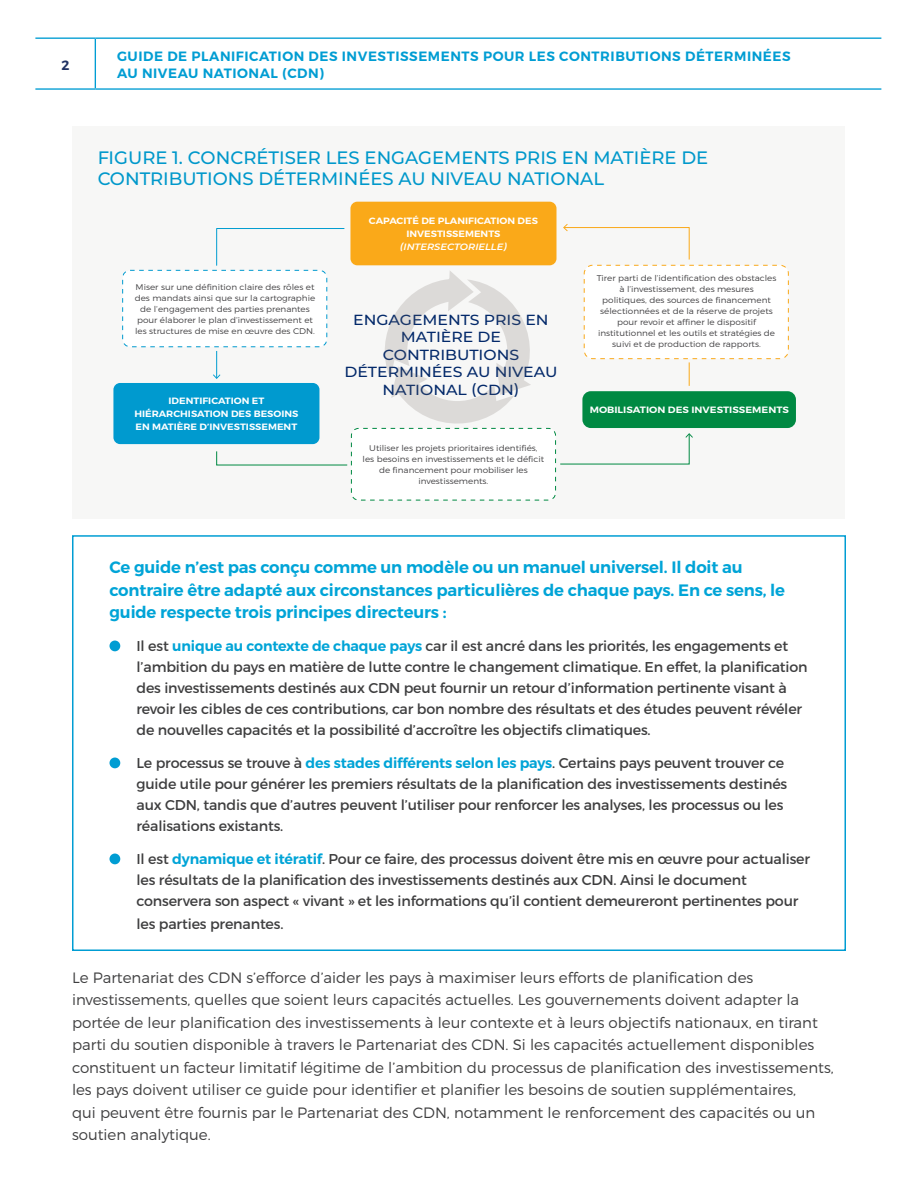
<style>
.page{position:relative;width:918px;height:1188px;background:#fff}
.page>*{position:absolute;margin:0;border:0;box-sizing:border-box;transform-origin:0 0}
.t1{font:500 18px/21.6px "Montserrat";color:#009dd3}
.t2{font:600 16.5px/22.5px "Montserrat";letter-spacing:-.01em;color:#00a4d7}
.t3{font:300 15px/22.5px "Montserrat";color:#3e3e3f}
.t4{font:500 14.7px/17.5px "Montserrat";color:#03296a;text-align:center;scale:1.07 1}
.t5{font:14.25px/21px "Montserrat";letter-spacing:-.01em;color:#3e3e3f}
.t6{font:600 13.5px/16.5px "Montserrat";letter-spacing:.04em;color:#009dd3}
.t7{font:600 13.5px "Montserrat";color:#203264}
.t8{font:600 9.15px/12.8px "Montserrat";color:#fff;text-align:center;scale:1.07 1}
.t9{font:600 9.15px "Montserrat";color:#fff;scale:1.11 1}
.t10{font:300 8.25px/10.9px "Montserrat";color:#414042;text-align:center;scale:1.07 1}
.s1{font-style:italic}
.s2{font-weight:600;color:#00a4d7}
</style>
<div class="page">
<hr style="left:35px;top:38px;width:60px;height:1px;background:#009dd3">
<hr style="left:95px;top:38px;width:786px;height:1px;background:#009dd3">
<hr style="left:95px;top:39px;width:1px;height:49px;background:#009dd3">
<hr style="left:35px;top:88px;width:60px;height:2px;background:#009dd3">
<hr style="left:95px;top:88px;width:786px;height:2px;background:#009dd3">
<div style="left:109px;top:641px;width:11px;height:10px;background:#009dd3;border-radius:50%"></div>
<div style="left:109px;top:758px;width:11px;height:10px;background:#009dd3;border-radius:50%"></div>
<div style="left:109px;top:854px;width:11px;height:10px;background:#009dd3;border-radius:50%"></div>
<div style="left:72px;top:535px;width:774px;height:416px;border:2px solid #009dd3"></div>
<div style="left:72px;top:126px;width:772px;height:393px;background:#f7f7f6"></div>
<div style="left:350px;top:202px;width:207px;height:63px;background:#faa919;border-radius:7px"></div>
<div style="left:123px;top:270px;width:204px;height:77px;background:#fff;border-radius:7px"></div>
<div style="left:122px;top:270px;width:205px;height:77px;border:1px dashed #009acf;border-radius:7px"></div>
<div style="left:351px;top:428px;width:205px;height:72px;background:#fff;border-radius:7px"></div>
<div style="left:351px;top:428px;width:205px;height:73px;border:1px dashed #008942;border-radius:7px"></div>
<div style="left:584px;top:265px;width:204px;height:94px;background:#fff;border-radius:8px"></div>
<div style="left:584px;top:265px;width:205px;height:94px;border:1px dashed #faa919;border-radius:8px"></div>
<div style="left:582px;top:391px;width:214px;height:37px;background:#008942;border-radius:8px"></div>
<div style="left:113px;top:383px;width:206px;height:61px;background:#009acf;border-radius:7px"></div>
<svg style="left:560px;top:433px;width:133px;height:32px"></svg>
<svg style="left:689px;top:362px;width:1px;height:24px"></svg>
<svg style="left:563px;top:224px;width:127px;height:36px"></svg>
<svg style="left:216px;top:451px;width:132px;height:15px"></svg>
<svg style="left:213px;top:351px;width:7px;height:28px"></svg>
<svg style="left:216px;top:228px;width:129px;height:38px"></svg>
<svg style="left:385px;top:271px;width:146px;height:153px"></svg>
<p class="t7" style="left:61px;top:57px;width:10px">2</p>
<p class="t6" style="left:117px;top:48px;width:675px">GUIDE DE PLANIFICATION DES INVESTISSEMENTS POUR LES CONTRIBUTIONS DÉTERMINÉES<br>AU NIVEAU NATIONAL (CDN)</p>
<p class="t1" style="left:97px;top:146px;width:613px">FIGURE 1. CONCRÉTISER LES ENGAGEMENTS PRIS EN MATIÈRE DE<br>CONTRIBUTIONS DÉTERMINÉES AU NIVEAU NATIONAL</p>
<p class="t10" style="left:135px;top:281px;width:170px">Miser sur une définition claire des rôles et des mandats ainsi que sur la cartographie de l’engagement des parties prenantes pour élaborer le plan d’investissement et les structures de mise en œuvre des CDN.</p>
<p class="t8" style="left:134px;top:395px;width:155px">IDENTIFICATION ET<br>HIÉRARCHISATION DES BESOINS<br>EN MATIÈRE D’INVESTISSEMENT</p>
<p class="t8" style="left:369px;top:215px;width:159px">CAPACITÉ DE PLANIFICATION DES<br>INVESTISSEMENTS <span class="s1">(INTERSECTORIELLE)</span></p>
<p class="t4" style="left:344px;top:310px;width:201px">ENGAGEMENTS PRIS EN<br>MATIÈRE DE<br>CONTRIBUTIONS<br>DÉTERMINÉES AU NIVEAU<br>NATIONAL (CDN)</p>
<p class="t10" style="left:363px;top:442px;width:171px">Utiliser les projets prioritaires identifiés, les besoins en investissements et le déficit de financement pour mobiliser les investissements.</p>
<p class="t10" style="left:597px;top:272px;width:170px">Tirer parti de l’identification des obstacles à l’investissement, des mesures politiques, des sources de financement sélectionnées et de la réserve de projets pour revoir et affiner le dispositif institutionnel et les outils et stratégies de suivi et de production de rapports.</p>
<p class="t9" style="left:590px;top:405px;width:181px">MOBILISATION DES INVESTISSEMENTS</p>
<p class="t2" style="left:110px;top:556px;width:677px">Ce guide n’est pas conçu comme un modèle ou un manuel universel. Il doit au contraire être adapté aux circonstances particulières de chaque pays. En ce sens, le guide respecte trois principes directeurs :</p>
<p class="t5" style="left:136px;top:636px;width:673px">Il est <span class="s2">unique au contexte de chaque pays</span> car il est ancré dans les priorités, les engagements et l’ambition du pays en matière de lutte contre le changement climatique. En effet, la planification des investissements destinés aux CDN peut fournir un retour d’information pertinente visant à revoir les cibles de ces contributions, car bon nombre des résultats et des études peuvent révéler de nouvelles capacités et la possibilité d’accroître les objectifs climatiques.</p>
<p class="t5" style="left:136px;top:753px;width:652px">Le processus se trouve à <span class="s2">des stades différents selon les pays</span>. Certains pays peuvent trouver ce guide utile pour générer les premiers résultats de la planification des investissements destinés aux CDN, tandis que d’autres peuvent l’utiliser pour renforcer les analyses, les processus ou les réalisations existants.</p>
<p class="t5" style="left:136px;top:849px;width:675px">Il est <span class="s2">dynamique et itératif</span>. Pour ce faire, des processus doivent être mis en œuvre pour actualiser les résultats de la planification des investissements destinés aux CDN. Ainsi le document conservera son aspect « vivant » et les informations qu’il contient demeureront pertinentes pour</p>
<p class="t5" style="left:136px;top:913px;width:149px">les parties prenantes.</p>
<p class="t3" style="left:72px;top:966px;width:763px">Le Partenariat des CDN s’efforce d’aider les pays à maximiser leurs efforts de planification des investissements, quelles que soient leurs capacités actuelles. Les gouvernements doivent adapter la portée de leur planification des investissements à leur contexte et à leurs objectifs nationaux, en tirant parti du soutien disponible à travers le Partenariat des CDN. Si les capacités actuellement disponibles constituent un facteur limitatif légitime de l’ambition du processus de planification des investissements, les pays doivent utiliser ce guide pour identifier et planifier les besoins de soutien supplémentaires,<br>qui peuvent être fournis par le Partenariat des CDN, notamment le renforcement des capacités ou un soutien analytique.</p>
</div>
